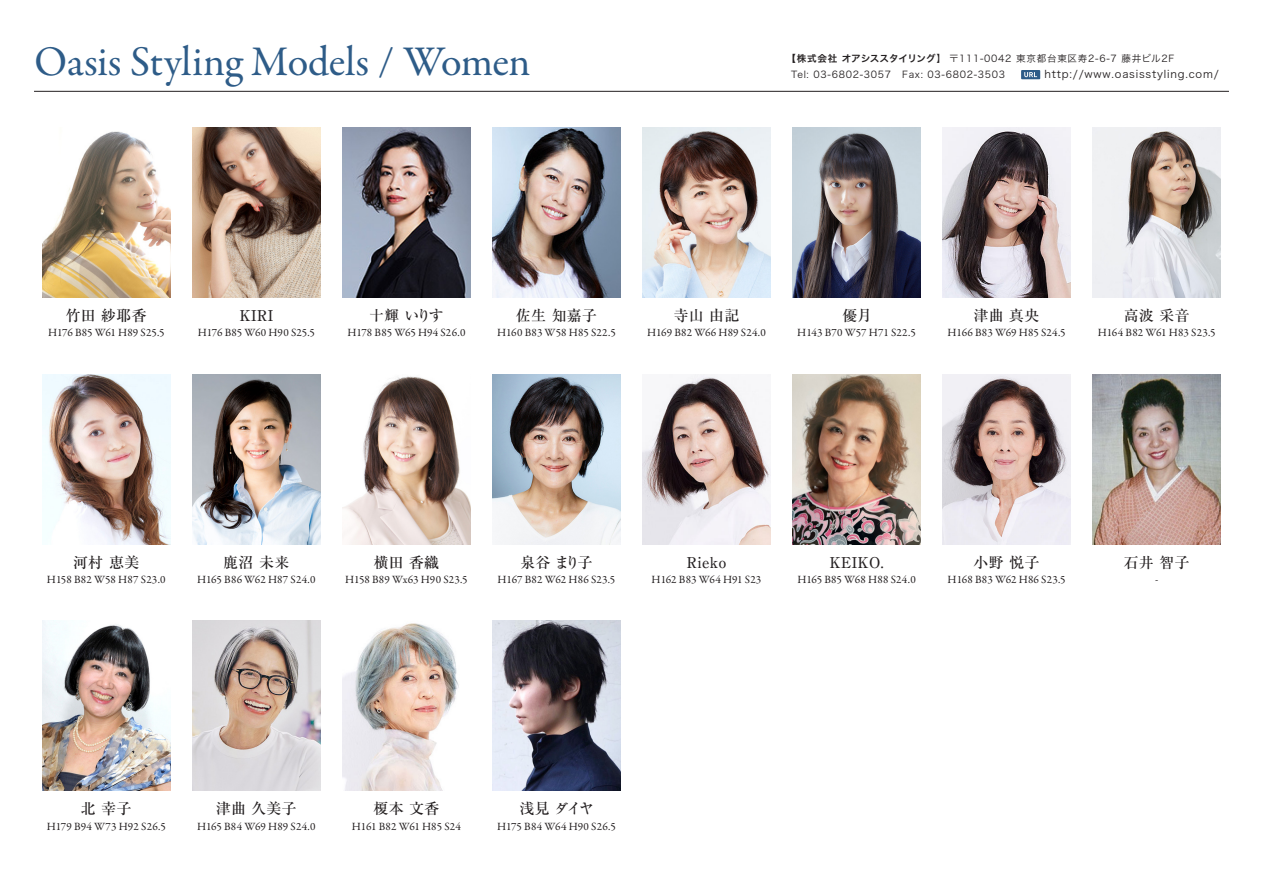
<style>
.page{position:relative;width:1263px;height:893px;background:#fff}
.page>*{position:absolute;margin:0;border:0;box-sizing:border-box;transform-origin:0 0}
.t1{font:42.45px "Garamond Premr Pro";letter-spacing:-.01em;color:#2e5c88}
.t2{font:500 14.85px "Ryumin Pro";letter-spacing:.025em;color:#231f20}
.t3{font:11.1px "Garamond Premr Pro";letter-spacing:.01em;color:#231f20}
.t4{font:9.6px/15.9px "Hira Kaku Pro W3";letter-spacing:.075em;color:#231f20}
.s1{font-family:"Hira Kaku Pro W6"}
.s2{font-size:10.65px}
</style>
<div class="page">
<img style="left:43px;top:131px;width:127px;height:167px">
<hr style="left:34px;top:91px;width:1195px;height:1px;background:#231f20">
<img style="left:493px;top:128px;width:127px;height:170px">
<img style="left:343px;top:128px;width:127px;height:170px">
<img style="left:193px;top:128px;width:127px;height:170px">
<img style="left:793px;top:128px;width:127px;height:170px">
<img style="left:43px;top:374px;width:127px;height:170px">
<img style="left:1093px;top:128px;width:127px;height:170px">
<img style="left:493px;top:621px;width:127px;height:170px">
<img style="left:343px;top:623px;width:116px;height:168px">
<img style="left:943px;top:128px;width:127px;height:170px">
<img style="left:193px;top:374px;width:127px;height:170px">
<img style="left:493px;top:374px;width:127px;height:170px">
<img style="left:643px;top:128px;width:127px;height:170px">
<img style="left:943px;top:374px;width:127px;height:170px">
<img style="left:1093px;top:374px;width:127px;height:170px">
<img style="left:343px;top:376px;width:127px;height:168px">
<img style="left:643px;top:374px;width:127px;height:170px">
<img style="left:43px;top:621px;width:127px;height:170px">
<img style="left:193px;top:621px;width:127px;height:170px">
<img style="left:793px;top:374px;width:127px;height:170px">
<div style="left:1021px;top:70px;width:19px;height:9px;background:#2e5c88"></div>
<svg style="left:1024px;top:72px;width:13px;height:5px"></svg>
<h1 class="t1" style="left:34px;top:36px;width:498px">Oasis Styling Models / Women</h1>
<p class="t4" style="left:791px;top:50px;width:429px;text-indent:-5px"><span class="s1">【株式会社 オアシススタイリング</span>】 〒111-0042 東京都台東区寿2-6-7 藤井ビル2F<br>Tel: 03-6802-3057　Fax: 03-6802-3503　　　 <span class="s2">http://www.oasisstyling.com/</span></p>
<h2 class="t2" style="left:66px;top:304px;width:82px">竹田 紗耶香</h2>
<p class="t3" style="left:48px;top:326px;width:118px">H176 B85 W61 H89 S25.5</p>
<h2 class="t2" style="left:240px;top:304px;width:35px">KIRI</h2>
<p class="t3" style="left:198px;top:326px;width:119px">H176 B85 W60 H90 S25.5</p>
<h2 class="t2" style="left:369px;top:304px;width:76px">十輝 いりす</h2>
<p class="t3" style="left:347px;top:326px;width:120px">H178 B85 W65 H94 S26.0</p>
<h2 class="t2" style="left:516px;top:304px;width:83px">佐生 知嘉子</h2>
<p class="t3" style="left:497px;top:326px;width:120px">H160 B83 W58 H85 S22.5</p>
<h2 class="t2" style="left:674px;top:304px;width:67px">寺山 由記</h2>
<p class="t3" style="left:647px;top:326px;width:120px">H169 B82 W66 H89 S24.0</p>
<h2 class="t2" style="left:843px;top:304px;width:31px">優月</h2>
<p class="t3" style="left:797px;top:326px;width:120px">H143 B70 W57 H71 S22.5</p>
<h2 class="t2" style="left:974px;top:304px;width:67px">津曲 真央</h2>
<p class="t3" style="left:947px;top:326px;width:120px">H166 B83 W69 H85 S24.5</p>
<h2 class="t2" style="left:1124px;top:304px;width:67px">高波 采音</h2>
<p class="t3" style="left:1098px;top:326px;width:119px">H164 B82 W61 H83 S23.5</p>
<h2 class="t2" style="left:73px;top:550px;width:67px">河村 恵美</h2>
<p class="t3" style="left:47px;top:573px;width:120px">H158 B82 W58 H87 S23.0</p>
<h2 class="t2" style="left:223px;top:550px;width:67px">鹿沼 未来</h2>
<p class="t3" style="left:197px;top:573px;width:120px">H165 B86 W62 H87 S24.0</p>
<h2 class="t2" style="left:374px;top:550px;width:67px">横田 香織</h2>
<p class="t3" style="left:345px;top:573px;width:124px">H158 B89 Wx63 H90 S23.5</p>
<h2 class="t2" style="left:520px;top:550px;width:74px">泉谷 まり子</h2>
<p class="t3" style="left:498px;top:573px;width:119px">H167 B82 W62 H86 S23.5</p>
<h2 class="t2" style="left:687px;top:550px;width:41px">Rieko</h2>
<p class="t3" style="left:652px;top:573px;width:111px">H162 B83 W64 H91 S23</p>
<h2 class="t2" style="left:829px;top:550px;width:56px">KEIKO.</h2>
<p class="t3" style="left:797px;top:573px;width:120px">H165 B85 W68 H88 S24.0</p>
<h2 class="t2" style="left:974px;top:550px;width:67px">小野 悦子</h2>
<p class="t3" style="left:948px;top:573px;width:119px">H168 B83 W62 H86 S23.5</p>
<h2 class="t2" style="left:1124px;top:550px;width:67px">石井 智子</h2>
<p class="t3" style="left:1155px;top:573px;width:5px">-</p>
<h2 class="t2" style="left:81px;top:797px;width:52px">北 幸子</h2>
<p class="t3" style="left:47px;top:819px;width:120px">H179 B94 W73 H92 S26.5</p>
<h2 class="t2" style="left:216px;top:797px;width:82px">津曲 久美子</h2>
<p class="t3" style="left:197px;top:819px;width:120px">H165 B84 W69 H89 S24.0</p>
<h2 class="t2" style="left:373px;top:797px;width:67px">榎本 文香</h2>
<p class="t3" style="left:352px;top:819px;width:111px">H161 B82 W61 H85 S24</p>
<h2 class="t2" style="left:519px;top:797px;width:76px">浅見 ダイヤ</h2>
<p class="t3" style="left:497px;top:819px;width:120px">H175 B84 W64 H90 S26.5</p>
</div>
